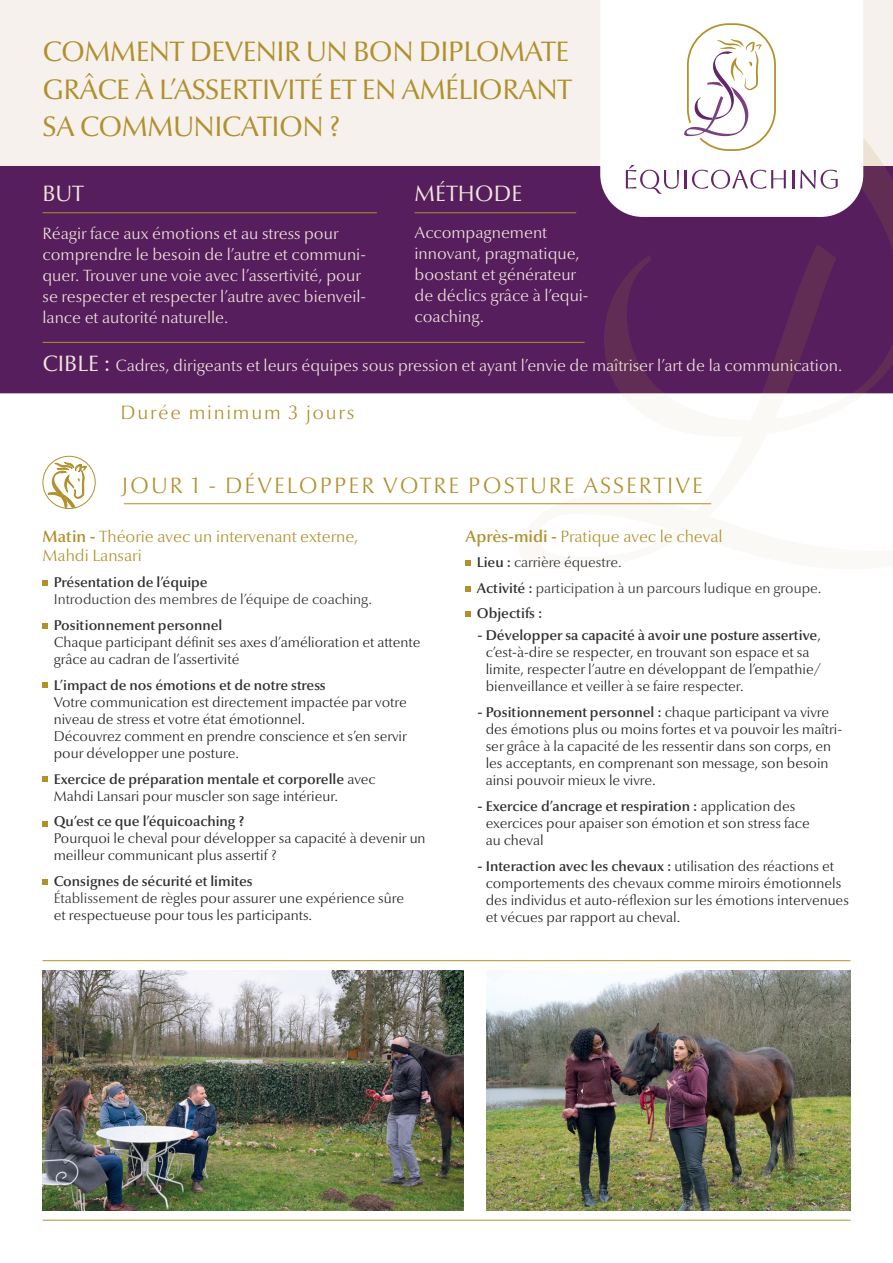
<style>
.page{position:relative;width:893px;height:1263px;background:#fff}
.page>*{position:absolute;margin:0;border:0;box-sizing:border-box;transform-origin:0 0}
.t1{font:28.5px/37.5px "Optima Nova LT Pro";letter-spacing:-.02em;color:#b1902c;text-align:justify}
.t2{font:300 22.5px "Optima Nova LT Pro";letter-spacing:.09em;color:#b1902c}
.t3{font:22.5px "Optima Nova LT Pro";color:#f0e5dc}
.t4{font:300 19.5px "Optima Nova LT Pro";letter-spacing:.09em;color:#b1902c}
.t5{font:300 16.5px/21px "Optima Nova LT Pro";color:#f0e5dc}
.t6{font:300 16.5px/19.8px "Optima Nova LT Pro";color:#b1902c}
.t7{font:300 14.25px/17.1px "Optima Nova LT Pro";color:#231f20}
.t8{font:300 14.25px/17.1px "Optima Nova LT Pro";color:#312f30}
.t9{font:600 14.25px "Optima Nova LT Pro";color:#312f30}
.s1{font-weight:400;font-size:22.5px}
.s2{font-weight:600}
.s3{font-weight:600;color:#312f30}
.s4{color:#312f30}
</style>
<div class="page">
<div style="left:0;top:0;width:893px;height:206px;background:#f6f1ed"></div>
<div style="left:0;top:166px;width:893px;height:227px;background:#561e5c"></div>
<hr style="left:43px;top:212px;width:334px;height:1px;background:#b1902c">
<hr style="left:415px;top:212px;width:161px;height:1px;background:#b1902c">
<svg style="left:762px;top:138px;width:131px;height:255px"></svg>
<svg style="left:604px;top:256px;width:59px;height:137px"></svg>
<div style="left:600px;top:0;width:263px;height:217px;background:#fff"></div>
<svg style="left:626px;top:22px;width:212px;height:172px;background:#f6f2f3"></svg>
<svg style="left:43px;top:580px;width:5px;height:5px"></svg>
<svg style="left:43px;top:623px;width:5px;height:5px"></svg>
<svg style="left:43px;top:683px;width:5px;height:5px"></svg>
<svg style="left:43px;top:777px;width:5px;height:5px"></svg>
<svg style="left:43px;top:821px;width:5px;height:5px"></svg>
<svg style="left:43px;top:879px;width:5px;height:5px"></svg>
<svg style="left:466px;top:560px;width:5px;height:6px"></svg>
<svg style="left:466px;top:586px;width:5px;height:5px"></svg>
<svg style="left:466px;top:612px;width:5px;height:5px"></svg>
<svg style="left:43px;top:462px;width:44px;height:46px"></svg>
<div style="left:43px;top:456px;width:53px;height:53px;border:1px solid #b1902c;border-radius:50%"></div>
<hr style="left:124px;top:503px;width:587px;height:1px;background:#b1902c">
<hr style="left:43px;top:342px;width:542px;height:1px;background:#b1902c">
<img style="left:43px;top:970px;width:421px;height:240px">
<img style="left:486px;top:970px;width:364px;height:240px">
<hr style="left:43px;top:1220px;width:807px;height:1px;background:#b1902c">
<hr style="left:43px;top:960px;width:807px;height:1px;background:#b1902c">
<p class="t1" style="left:43px;top:33px;width:531px">COMMENT DEVENIR UN BON DIPLOMATE GRÂCE À L’ASSERTIVITÉ ET EN AMÉLIORANT SA COMMUNICATION ?</p>
<p class="t3" style="left:43px;top:179px;width:43px">BUT</p>
<p class="t5" style="left:43px;top:223px;width:325px">Réagir face aux émotions et au stress pour comprendre le besoin de l’autre et communi&shy;quer. Trouver une voie avec l’assertivité, pour se respecter et respecter l’autre avec bienveil&shy;lance et autorité naturelle.</p>
<p class="t3" style="left:415px;top:179px;width:109px">MÉTHODE</p>
<p class="t5" style="left:415px;top:222px;width:175px">Accompagnement innovant, pragmatique, boostant et générateur de déclics grâce à l’equi&shy;coaching.</p>
<p class="t5" style="left:43px;top:355px;width:801px"><span class="s1">CIBLE :</span> Cadres, dirigeants et leurs équipes sous pression et ayant l’envie de maîtriser l’art de la communication.</p>
<p class="t4" style="left:120px;top:400px;width:235px">Durée minimum 3 jours</p>
<p class="t2" style="left:122px;top:471px;width:583px">JOUR 1 - DÉVELOPPER VOTRE POSTURE ASSERTIVE</p>
<p class="t6" style="left:43px;top:526px;width:318px"><span class="s2">Matin -</span> Théorie avec un intervenant externe,<br>Mahdi Lansari</p>
<p class="t8" style="left:54px;top:574px;width:320px"><span class="s2">Présentation de l’équipe<br></span>Introduction des membres de l’équipe de coaching.</p>
<p class="t7" style="left:54px;top:616px;width:368px"><span class="s3">Positionnement personnel<br></span>Chaque participant définit ses axes d’amélioration et attente grâce au cadran de l’assertivité</p>
<p class="t7" style="left:54px;top:676px;width:355px"><span class="s3">L’impact de nos émotions et de notre stress<br></span>Votre communication est directement impactée par votre niveau de stress et votre état émotionnel.<br>Découvrez comment en prendre conscience et s’en servir pour développer une posture.</p>
<p class="t7" style="left:54px;top:770px;width:323px"><span class="s3">Exercice de préparation mentale et corporelle</span> avec<br>Mahdi Lansari pour muscler son sage intérieur.</p>
<p class="t7" style="left:54px;top:813px;width:373px"><span class="s3">Qu’est ce que l’équicoaching ?<br></span>Pourquoi le cheval pour développer sa capacité à devenir un meilleur communicant plus assertif ?</p>
<p class="t7" style="left:54px;top:873px;width:352px"><span class="s3">Consignes de sécurité et limites<br></span><span class="s4">Établissemen</span>t de règles pour assurer une expérience sûre et respectueuse pour tous les participants.</p>
<p class="t6" style="left:466px;top:526px;width:258px"><span class="s2">Après-midi -</span> Pratique avec le cheval</p>
<p class="t8" style="left:477px;top:554px;width:146px"><span class="s2">Lieu :</span> carrière équestre.</p>
<p class="t8" style="left:477px;top:579px;width:346px"><span class="s2">Activité :</span> participation à un parcours ludique en groupe.</p>
<p class="t9" style="left:477px;top:605px;width:67px">Objectifs :</p>
<p class="t7" style="left:486px;top:626px;width:337px;text-indent:-8px"><span class="s3">- Développer sa capacité à avoir une posture assertive</span>, c’est-à-dire se respecter, en trouvant son espace et sa limite, respecter l’autre en développant de l’empathie/ bienveillance et veiller à se faire respecter.</p>
<p class="t7" style="left:486px;top:703px;width:358px;text-indent:-8px"><span class="s3">- Positionnement personnel :</span> chaque participant va vivre des émotions plus ou moins fortes et va pouvoir les maîtri&shy;ser grâce à la capacité de les ressentir dans son corps, en les acceptants, en comprenant son message, son besoin ainsi pouvoir mieux le vivre.</p>
<p class="t7" style="left:486px;top:797px;width:325px;text-indent:-8px"><span class="s3">- Exercice d’ancrage et respiration :</span> application des exercices pour apaiser son émotion et son stress face au cheval</p>
<p class="t7" style="left:486px;top:857px;width:365px;text-indent:-8px"><span class="s3">- Interaction avec les chevaux :</span> utilisation des réactions et comportements des chevaux comme miroirs émotionnels des individus et auto-réflexion sur les émotions intervenues et vécues par rapport au cheval.</p>
</div>
